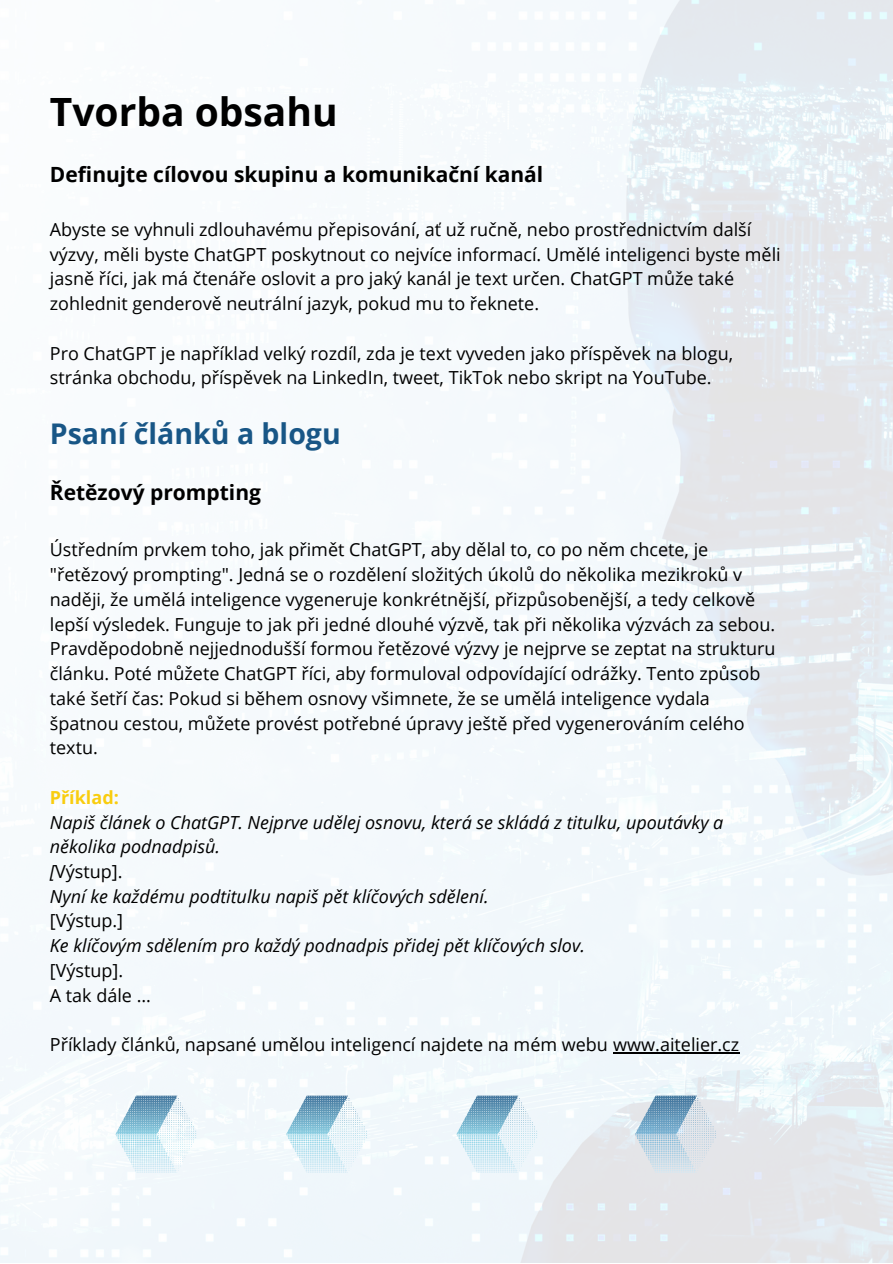
<style>
.page{position:relative;width:893px;height:1264px;background:#fff}
.page>*{position:absolute;margin:0;border:0;box-sizing:border-box;transform-origin:0 0}
.t1{font:700 39px "Open Sans";color:#000}
.t2{font:700 28.5px "Open Sans";color:#185686}
.t3{font:700 21px "Open Sans";color:#000}
.t4{font:18px/24.8px "Open Sans";color:#000}
.t5{font:italic 18px/24.8px "Open Sans";color:#000}
.t6{font:700 18px "Open Sans";color:#f9cd0f}
.s1{font-style:normal}
</style>
<div class="page">
<img style="left:0;top:0;width:892px;height:1262px">
<hr style="left:613px;top:1052px;width:126px;height:1px;background:#000">
<svg style="left:635px;top:1095px;width:82px;height:77px;background:#bbcfdd"></svg>
<svg style="left:456px;top:1095px;width:82px;height:77px"></svg>
<svg style="left:286px;top:1095px;width:82px;height:77px"></svg>
<svg style="left:115px;top:1095px;width:82px;height:77px"></svg>
<h1 class="t1" style="left:50px;top:84px;width:289px">Tvorba obsahu</h1>
<p class="t3" style="left:50px;top:159px;width:495px">Definujte cílovou skupinu a komunikační kanál</p>
<p class="t4" style="left:50px;top:216px;width:732px">Abyste se vyhnuli zdlouhavému přepisování, ať už ručně, nebo prostřednictvím další výzvy, měli byste ChatGPT poskytnout co nejvíce informací. Umělé inteligenci byste měli jasně říci, jak má čtenáře oslovit a pro jaký kanál je text určen. ChatGPT může také zohlednit genderově neutrální jazyk, pokud mu to řeknete.</p>
<p class="t4" style="left:50px;top:340px;width:684px">Pro ChatGPT je například velký rozdíl, zda je text vyveden jako příspěvek na blogu, stránka obchodu, příspěvek na LinkedIn, tweet, TikTok nebo skript na YouTube.</p>
<h2 class="t2" style="left:50px;top:413px;width:292px">Psaní článků a blogu</h2>
<p class="t3" style="left:50px;top:477px;width:212px">Řetězový prompting</p>
<p class="t4" style="left:50px;top:537px;width:727px">Ústředním prvkem toho, jak přimět ChatGPT, aby dělal to, co po něm chcete, je "řetězový prompting". Jedná se o rozdělení složitých úkolů do několika mezikroků v naději, že umělá inteligence vygeneruje konkrétnější, přizpůsobenější, a tedy celkově lepší výsledek. Funguje to jak při jedné dlouhé výzvě, tak při několika výzvách za sebou.<br>Pravděpodobně nejjednodušší formou řetězové výzvy je nejprve se zeptat na strukturu článku. Poté můžete ChatGPT říci, aby formuloval odpovídající odrážky. Tento způsob také šetří čas: Pokud si během osnovy všimnete, že se umělá inteligence vydala špatnou cestou, můžete provést potřebné úpravy ještě před vygenerováním celého textu.</p>
<p class="t6" style="left:50px;top:784px;width:70px">Příklad:</p>
<p class="t5" style="left:50px;top:809px;width:675px">Napiš článek o ChatGPT. Nejprve udělej osnovu, která se skládá z titulku, upoutávky a několika podnadpisů.<br>[<span class="s1">Výstup].<br></span>Nyní ke každému podtitulku napiš pět klíčových sdělení.</p>
<p class="t4" style="left:50px;top:908px;width:75px">[Výstup.]</p>
<p class="t5" style="left:50px;top:932px;width:536px">Ke klíčovým sdělením pro každý podnadpis přidej pět klíčových slov.</p>
<p class="t4" style="left:50px;top:957px;width:102px">[Výstup].<br>A tak dále …</p>
<p class="t4" style="left:50px;top:1031px;width:690px">Příklady článků, napsané umělou inteligencí najdete na mém webu www.aitelier.cz</p>
</div>
